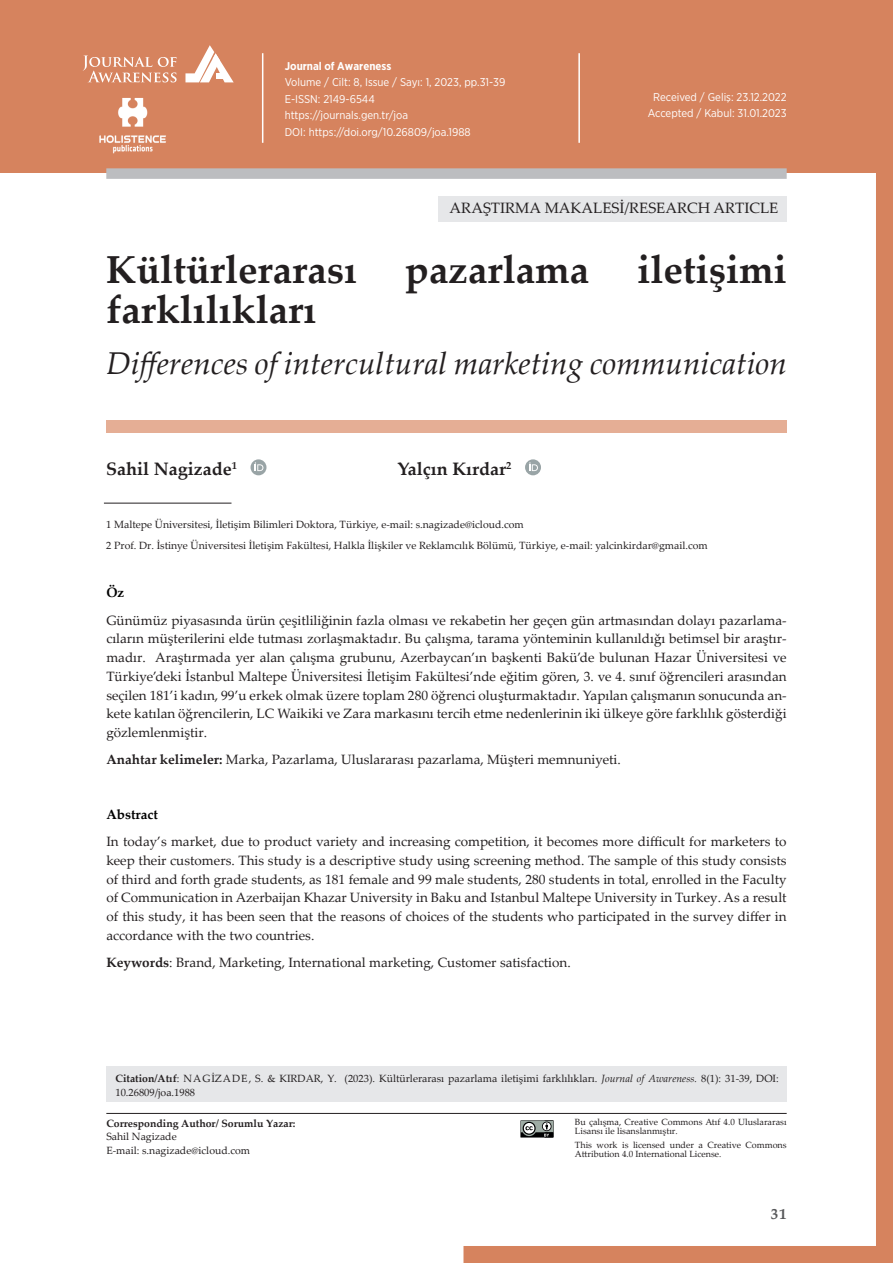
<style>
.page{position:relative;width:893px;height:1263px;background:#fff}
.page>*{position:absolute;margin:0;border:0;box-sizing:border-box;transform-origin:0 0}
.t1{font:700 39px/40.5px "Palatino Linotype";color:#231f20}
.t2{font:italic 31.5px "Palatino Linotype";color:#231f20}
.t3{font:700 18px "Palatino Linotype";color:#231f20}
.t4{font:15px "Palatino Linotype";color:#231f20}
.t5{font:700 15px "Palatino Linotype";color:#57585a}
.t6{font:13.5px/18.8px "Palatino Linotype";color:#231f20;text-align:justify}
.t7{font:700 13.5px "Palatino Linotype";color:#000001}
.t8{font:11.25px/16.5px "Gotham Narrow";color:#fff}
.t9{font:700 11.25px "Gotham Narrow";color:#fff}
.t10{font:10.5px/13.5px "Palatino Linotype";color:#231f20}
.t11{font:700 10.5px "Palatino Linotype";color:#231f20}
.t12{font:9px/9px "Palatino Linotype";color:#231f20}
.s1{font-weight:700}
.s2{font-style:italic}
</style>
<div class="page">
<svg style="left:463px;top:173px;width:430px;height:1090px"></svg>
<div style="left:0;top:0;width:893px;height:173px;background:#d6835e"></div>
<hr style="left:262px;top:53px;width:1px;height:90px;background:#fff">
<hr style="left:578px;top:53px;width:2px;height:90px;background:#fff">
<div style="left:106px;top:168px;width:681px;height:11px;background:#bcbdc0"></div>
<hr style="left:106px;top:1113px;width:681px;height:1px;background:#231f20">
<div style="left:438px;top:196px;width:349px;height:25px;background:#e6e7e9"></div>
<div style="left:106px;top:1066px;width:681px;height:35px;background:#e6e7e9"></div>
<div style="left:107px;top:420px;width:680px;height:13px;background:#e5ae95"></div>
<svg style="left:251px;top:459px;width:15px;height:16px"></svg>
<svg style="left:255px;top:462px;width:8px;height:9px"></svg>
<div style="left:525px;top:459px;width:16px;height:16px;background:#99a4a6;border-radius:50%"></div>
<svg style="left:529px;top:462px;width:9px;height:9px"></svg>
<hr style="left:104px;top:503px;width:127px;height:1px;background:#231f20">
<svg style="left:83px;top:55px;width:94px;height:27px"></svg>
<svg style="left:185px;top:45px;width:49px;height:37px"></svg>
<div style="left:216px;top:73px;width:7px;height:6px;background:#fff"></div>
<svg style="left:520px;top:1120px;width:34px;height:17px"></svg>
<img style="left:99px;top:97px;width:67px;height:57px">
<p class="t9" style="left:285px;top:59px;width:108px">Journal of Awareness</p>
<p class="t8" style="left:285px;top:74px;width:222px">Volume / Cilt: 8, Issue / Sayı: 1, 2023, pp.31-39<br>E-ISSN: 2149-6544<br>https://journals.gen.tr/joa<br>DOI: https://doi.org/10.26809/joa.1988</p>
<p class="t8" style="left:648px;top:88px;width:140px;text-align:center">Received / Geliş: 23.12.2022<br>Accepted / Kabul: 31.01.2023</p>
<p class="t4" style="left:450px;top:197px;width:330px">ARAŞTIRMA MAKALESİ/RESEARCH ARTICLE</p>
<h1 class="t1" style="left:106px;top:248px;width:682px">Kültürlerarası pazarlama iletişimi farklılıkları</h1>
<h2 class="t2" style="left:106px;top:340px;width:682px">Differences of intercultural marketing communication</h2>
<h3 class="t3" style="left:106px;top:456px;width:132px">Sahil Nagizade<sup>1</sup></h3>
<h3 class="t3" style="left:398px;top:456px;width:115px">Yalçın Kırdar<sup>2</sup></h3>
<p class="t10" style="left:106px;top:513px;width:603px;line-height:21px">1 Maltepe Üniversitesi, İletişim Bilimleri Doktora, Türkiye, e-mail: s.nagizade@icloud.com<br>2 Prof. Dr. İstinye Üniversitesi İletişim Fakültesi, Halkla İlişkiler ve Reklamcılık Bölümü, Türkiye, e-mail: yalcinkirdar@gmail.com</p>
<p class="t7" style="left:106px;top:583px;width:19px">Öz</p>
<p class="t6" style="left:106px;top:610px;width:682px">Günümüz piyasasında ürün çeşitliliğinin fazla olması ve rekabetin her geçen gün artmasından dolayı pazarlama&shy;cıların müşterilerini elde tutması zorlaşmaktadır. Bu çalışma, tarama yönteminin kullanıldığı betimsel bir araştır&shy;madır. Araştırmada yer alan çalışma grubunu, Azerbaycan’ın başkenti Bakü’de bulunan Hazar Üniversitesi ve Türkiye’deki İstanbul Maltepe Üniversitesi İletişim Fakültesi’nde eğitim gören, 3. ve 4. sınıf öğrencileri arasından seçilen 181’i kadın, 99’u erkek olmak üzere toplam 280 öğrenci oluşturmaktadır. Yapılan çalışmanın sonucunda an&shy;kete katılan öğrencilerin, LC Waikiki ve Zara markasını tercih etme nedenlerinin iki ülkeye göre farklılık gösterdiği gözlemlenmiştir.</p>
<p class="t6" style="left:106px;top:750px;width:516px"><span class="s1">Anahtar kelimeler:</span> Marka, Pazarlama, Uluslararası pazarlama, Müşteri memnuniyeti.</p>
<p class="t7" style="left:106px;top:805px;width:53px">Abstract</p>
<p class="t6" style="left:106px;top:832px;width:682px">In today’s market, due to product variety and increasing competition, it becomes more difficult for marketers to keep their customers. This study is a descriptive study using screening method. The sample of this study consists of third and forth grade students, as 181 female and 99 male students, 280 students in total, enrolled in the Faculty of Communication in Azerbaijan Khazar University in Baku and Istanbul Maltepe University in Turkey. As a result of this study, it has been seen that the reasons of choices of the students who participated in the survey differ in accordance with the two countries.</p>
<p class="t6" style="left:106px;top:953px;width:466px"><span class="s1">Keywords</span>: Brand, Marketing, International marketing, Customer satisfaction.</p>
<p class="t10" style="left:115px;top:1072px;width:665px"><span class="s1">Citation/Atıf</span>: NAGİZADE, S. &amp; KIRDAR, Y. (2023). Kültürlerarası pazarlama iletişimi farklılıkları. <span class="s2">Journal of Awareness.</span> 8(1): 31-39, DOI:<br>10.26809/joa.1988</p>
<p class="t11" style="left:106px;top:1116px;width:191px">Corresponding Author/ Sorumlu Yazar:</p>
<p class="t10" style="left:106px;top:1129px;width:145px">Sahil Nagizade<br>E-mail: s.nagizade@icloud.com</p>
<p class="t12" style="left:575px;top:1117px;width:213px">Bu çalışma, Creative Commons Atıf 4.0 Uluslararası<br>Lisansı ile lisanslanmıştır.</p>
<p class="t12" style="left:575px;top:1140px;width:213px">This work is licensed under a Creative Commons<br>Attribution 4.0 International License.</p>
<p class="t5" style="left:771px;top:1203px;width:17px">31</p>
</div>
